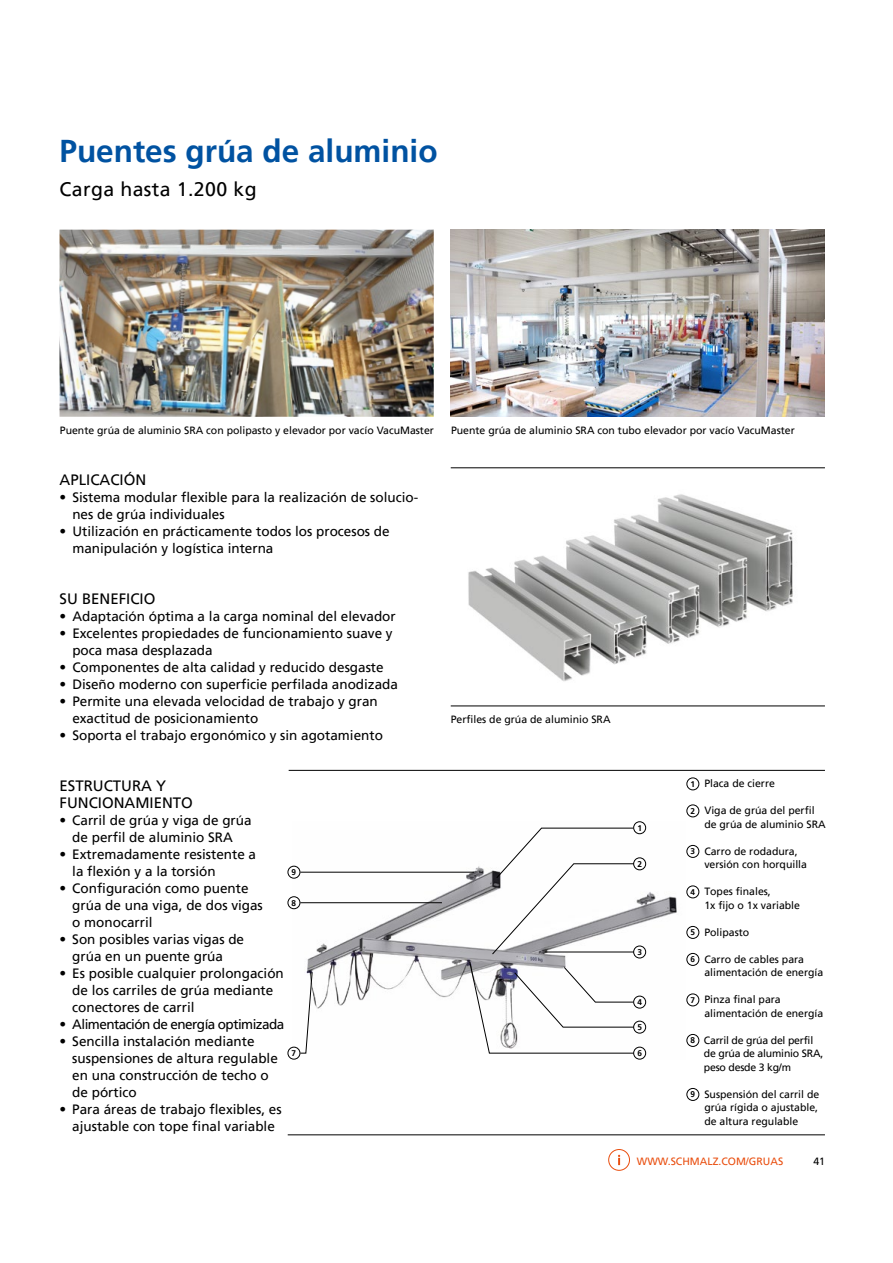
<style>
.page{position:relative;width:893px;height:1263px;background:#fff}
.page>*{position:absolute;margin:0;border:0;box-sizing:border-box;transform-origin:0 0}
.t1{font:700 31.5px "Frutiger LT Pro";color:#0052a1}
.t2{font:19.5px "Frutiger LT Pro";letter-spacing:.02em;color:#000}
.t3{font:15px/17px "Frutiger LT Pro";color:#000}
.t4{font:13.5px/17px "Frutiger LT Pro";color:#000}
.t5{font:13.5px "Frutiger LT Pro";letter-spacing:-.04em;color:#000}
.t6{font:10.5px/13.5px "Frutiger LT Pro";color:#000}
.t7{font:10.5px/13.5px "Frutiger LT Pro";letter-spacing:-.02em;color:#000}
.t8{font:10.5px "Frutiger LT Pro";color:#e94e0f}
.t9{font:700 8.25px "Frutiger LT Pro";color:#000}
.s1{font-weight:700;font-size:8.25px}
</style>
<div class="page">
<div style="left:608px;top:1149px;width:22px;height:21px;border:1px solid #e94e0f;border-radius:50%"></div>
<svg style="left:618px;top:1155px;width:2px;height:10px"></svg>
<img style="left:468px;top:494px;width:325px;height:187px">
<img style="left:60px;top:230px;width:374px;height:187px">
<img style="left:292px;top:821px;width:385px;height:238px">
<hr style="left:289px;top:770px;width:536px;height:1px;background:#000">
<hr style="left:288px;top:1134px;width:537px;height:1px;background:#000">
<svg style="left:300px;top:972px;width:13px;height:81px"></svg>
<div style="left:687px;top:778px;width:12px;height:12px;border:1px solid #000;border-radius:50%"></div>
<div style="left:687px;top:805px;width:12px;height:12px;border:1px solid #000;border-radius:50%"></div>
<div style="left:687px;top:845px;width:12px;height:13px;border:1px solid #000;border-radius:50%"></div>
<div style="left:687px;top:886px;width:12px;height:12px;border:1px solid #000;border-radius:50%"></div>
<div style="left:687px;top:926px;width:12px;height:13px;border:1px solid #000;border-radius:50%"></div>
<div style="left:687px;top:953px;width:12px;height:13px;border:1px solid #000;border-radius:50%"></div>
<div style="left:687px;top:994px;width:12px;height:12px;border:1px solid #000;border-radius:50%"></div>
<div style="left:687px;top:1034px;width:12px;height:13px;border:1px solid #000;border-radius:50%"></div>
<div style="left:687px;top:1088px;width:12px;height:13px;border:1px solid #000;border-radius:50%"></div>
<div style="left:633px;top:821px;width:13px;height:13px;border:1px solid #000;border-radius:50%"></div>
<div style="left:633px;top:858px;width:13px;height:12px;border:1px solid #000;border-radius:50%"></div>
<div style="left:633px;top:946px;width:13px;height:12px;border:1px solid #000;border-radius:50%"></div>
<div style="left:288px;top:896px;width:12px;height:13px;border:1px solid #000;border-radius:50%"></div>
<div style="left:288px;top:866px;width:12px;height:12px;border:1px solid #000;border-radius:50%"></div>
<div style="left:633px;top:996px;width:13px;height:12px;border:1px solid #000;border-radius:50%"></div>
<div style="left:633px;top:1021px;width:13px;height:12px;border:1px solid #000;border-radius:50%"></div>
<div style="left:633px;top:1047px;width:13px;height:12px;border:1px solid #000;border-radius:50%"></div>
<div style="left:288px;top:1047px;width:12px;height:12px;border:1px solid #000;border-radius:50%"></div>
<svg style="left:492px;top:828px;width:142px;height:127px"></svg>
<hr style="left:545px;top:952px;width:89px;height:1px;background:#000">
<hr style="left:300px;top:902px;width:142px;height:1px;background:#000">
<hr style="left:300px;top:872px;width:174px;height:1px;background:#000">
<svg style="left:469px;top:961px;width:165px;height:92px"></svg>
<hr style="left:451px;top:467px;width:374px;height:1px;background:#000">
<hr style="left:451px;top:706px;width:374px;height:1px;background:#000">
<img style="left:451px;top:230px;width:374px;height:187px">
<h1 class="t1" style="left:60px;top:132px;width:380px">Puentes grúa de aluminio</h1>
<h2 class="t2" style="left:60px;top:177px;width:199px">Carga hasta 1.200 kg</h2>
<p class="t6" style="left:60px;top:423px;width:376px">Puente grúa de aluminio SRA con polipasto y elevador por vacío VacuMaster</p>
<p class="t6" style="left:451px;top:423px;width:345px">Puente grúa de aluminio SRA con tubo elevador por vacío VacuMaster</p>
<p class="t3" style="left:60px;top:471px;width:88px">APLICACIÓN</p>
<p class="t4" style="left:72px;top:489px;width:347px;text-indent:-13px">• Sistema modular flexible para la realización de solucio&shy;nes de grúa individuales</p>
<p class="t4" style="left:72px;top:523px;width:319px;text-indent:-13px">• Utilización en prácticamente todos los procesos de manipulación y logística interna</p>
<p class="t3" style="left:60px;top:590px;width:97px">SU BENEFICIO</p>
<p class="t4" style="left:60px;top:608px;width:338px">• Adaptación óptima a la carga nominal del elevador</p>
<p class="t4" style="left:72px;top:625px;width:322px;text-indent:-13px">• Excelentes propiedades de funcionamiento suave y poca masa desplazada</p>
<p class="t4" style="left:60px;top:659px;width:326px">• Componentes de alta calidad y reducido desgaste</p>
<p class="t4" style="left:60px;top:676px;width:340px">• Diseño moderno con superficie perfilada anodizada</p>
<p class="t4" style="left:72px;top:693px;width:307px;text-indent:-13px">• Permite una elevada velocidad de trabajo y gran exactitud de posicionamiento</p>
<p class="t4" style="left:60px;top:727px;width:325px">• Soporta el trabajo ergonómico y sin agotamiento</p>
<p class="t6" style="left:451px;top:713px;width:161px">Perfiles de grúa de aluminio SRA</p>
<p class="t3" style="left:60px;top:777px;width:135px">ESTRUCTURA Y<br>FUNCIONAMIENTO</p>
<p class="t4" style="left:60px;top:812px;width:194px;text-align:center">• Carril de grúa y viga de grúa de perfil de aluminio SRA</p>
<p class="t4" style="left:72px;top:846px;width:185px;text-indent:-13px">• Extremadamente resistente a la flexión y a la torsión</p>
<p class="t4" style="left:72px;top:880px;width:192px;text-indent:-13px">• Configuración como puente grúa de una viga, de dos vigas o monocarril</p>
<p class="t4" style="left:72px;top:931px;width:173px;text-indent:-13px">• Son posibles varias vigas de grúa en un puente grúa</p>
<p class="t4" style="left:72px;top:965px;width:213px;text-indent:-13px">• Es posible cualquier prolongación de los carriles de grúa mediante conectores de carril</p>
<p class="t5" style="left:60px;top:1016px;width:226px">• Alimentación de energía optimizada</p>
<p class="t4" style="left:72px;top:1033px;width:207px;text-indent:-13px">• Sencilla instalación mediante suspensiones de altura regulable en una construcción de techo o de pórtico</p>
<p class="t4" style="left:60px;top:1101px;width:224px;text-align:center">• Para áreas de trabajo flexibles, es ajustable con tope final variable</p>
<p class="t9" style="left:292px;top:867px;width:6px">9</p>
<p class="t9" style="left:292px;top:898px;width:6px">8</p>
<p class="t9" style="left:637px;top:823px;width:6px">1</p>
<p class="t9" style="left:637px;top:859px;width:6px">2</p>
<p class="t9" style="left:637px;top:947px;width:6px">3</p>
<p class="t9" style="left:637px;top:997px;width:6px">4</p>
<p class="t9" style="left:637px;top:1022px;width:6px">5</p>
<p class="t9" style="left:292px;top:1048px;width:6px">7</p>
<p class="t9" style="left:637px;top:1048px;width:6px">6</p>
<p class="t6" style="left:691px;top:777px;width:86px"><span class="s1">1</span> Placa de cierre</p>
<p class="t6" style="left:704px;top:804px;width:123px;text-indent:-14px"><span class="s1">2</span> Viga de grúa del perfil de grúa de aluminio SRA</p>
<p class="t6" style="left:704px;top:844px;width:104px;text-indent:-14px"><span class="s1">3</span> Carro de rodadura, versión con horquilla</p>
<p class="t6" style="left:704px;top:885px;width:97px;text-indent:-14px"><span class="s1">4</span> Topes finales,<br>1x fijo o 1x variable</p>
<p class="t6" style="left:691px;top:925px;width:60px"><span class="s1">5</span> Polipasto</p>
<p class="t6" style="left:704px;top:952px;width:121px;text-indent:-14px"><span class="s1">6</span> Carro de cables para alimentación de energía</p>
<p class="t6" style="left:704px;top:993px;width:121px;text-indent:-14px"><span class="s1">7</span> Pinza final para alimentación de energía</p>
<p class="t7" style="left:704px;top:1033px;width:121px;text-indent:-13px"><span class="s1">8</span> Carril de grúa del perfil de grúa de aluminio SRA, peso desde 3 kg/m</p>
<p class="t6" style="left:704px;top:1087px;width:116px;text-align:justify;text-indent:-14px"><span class="s1">9</span> Suspensión del carril de grúa rígida o ajustable, de altura regulable</p>
<p class="t8" style="left:637px;top:1155px;width:148px">WWW.SCHMALZ.COM/GRUAS</p>
<p class="t6" style="left:813px;top:1155px;width:13px">41</p>
</div>
